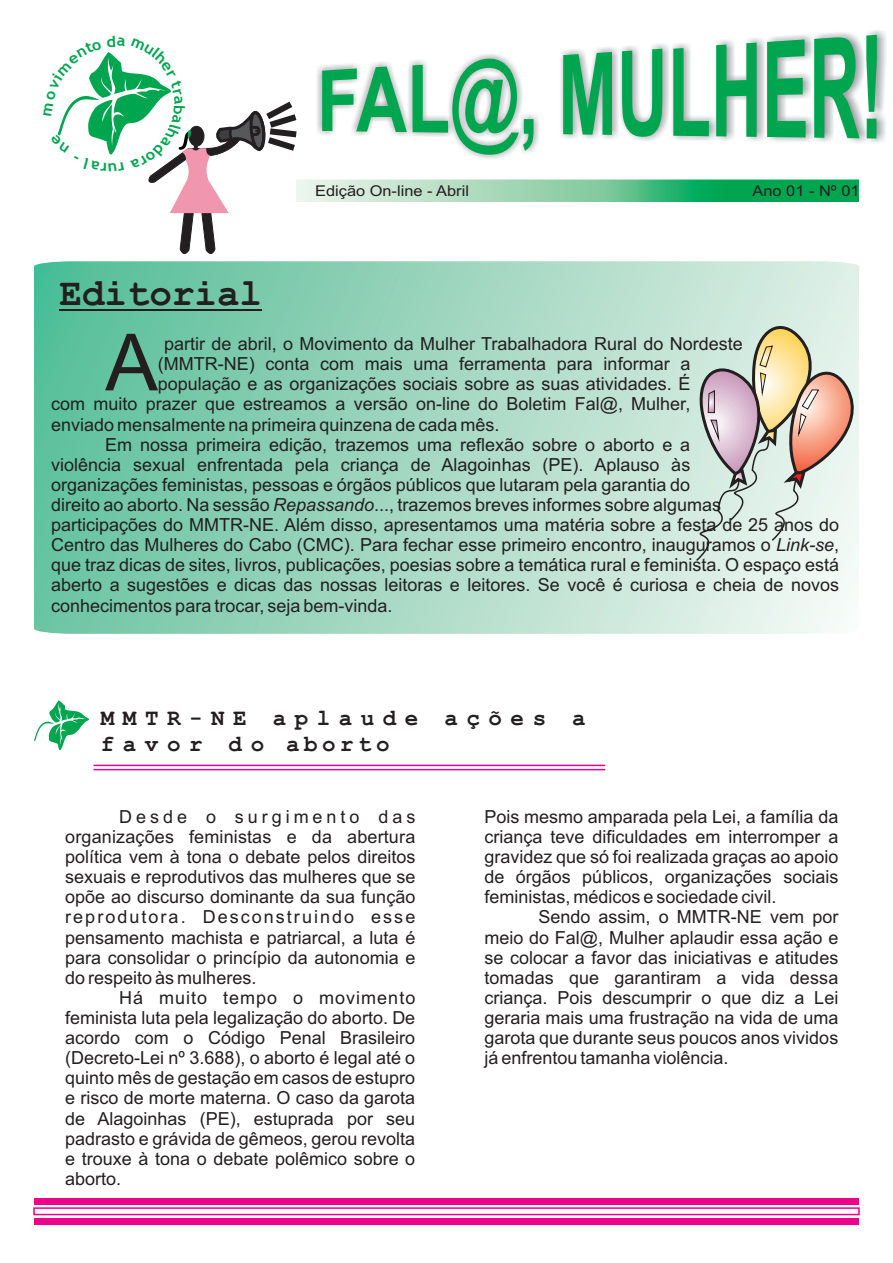
<style>
.page{position:relative;width:893px;height:1263px;background:#fff}
.page>*{position:absolute;margin:0;border:0;box-sizing:border-box;transform-origin:0 0}
.t1{font:78.9px "Arial";color:#231f20}
.t2{font:700 37.5px "Courier New";color:#231f20}
.t3{font:700 22.5px/25.5px "Courier New";letter-spacing:.38em;color:#231f20}
.t4{font:18px/20.1px "Arial";color:#231f20;text-align:justify}
.t5{font:14.85px "Arial";color:#231f20;scale:1.1 1}
.s1{font-style:italic}
</style>
<div class="page">
<svg style="left:34px;top:261px;width:825px;height:373px;background:#9cd6bf"></svg>
<img style="left:317px;top:30px;width:569px;height:129px">
<svg style="left:322px;top:35px;width:555px;height:120px"></svg>
<img style="left:303px;top:179px;width:556px;height:23px">
<hr style="left:60px;top:309px;width:202px;height:1px;background:#231f20">
<svg style="left:34px;top:700px;width:55px;height:50px"></svg>
<div style="left:34px;top:1198px;width:825px;height:6px;background:#ed028c"></div>
<div style="left:33px;top:1207px;width:827px;height:8px;border:2px solid #ed028c"></div>
<div style="left:34px;top:1218px;width:825px;height:7px;background:#ed028c"></div>
<hr style="left:94px;top:769px;width:511px;height:1px;background:#ed028c">
<hr style="left:94px;top:765px;width:511px;height:1px;background:#ed028c">
<svg style="left:685px;top:315px;width:174px;height:247px;background:#d4d5c9"></svg>
<svg style="left:57px;top:52px;width:246px;height:202px"></svg>
<h2 class="t2" style="left:60px;top:282px;width:204px">Editorial</h2>
<p class="t5" style="left:315px;top:185px;width:141px">Edição On-line - Abril</p>
<p class="t5" style="left:752px;top:185px;width:99px">Ano 01 - Nº 01</p>
<h1 class="t1" style="left:105px;top:333px;width:54px">A</h1>
<p class="t4" style="left:164px;top:335px;width:580px">partir de abril, o Movimento da Mulher Trabalhadora Rural do Nordeste</p>
<p class="t4" style="left:158px;top:355px;width:534px">(MMTR-NE) conta com mais uma ferramenta para informar a</p>
<p class="t4" style="left:158px;top:376px;width:534px">população e as organizações sociais sobre as suas atividades. É</p>
<p class="t4" style="left:51px;top:396px;width:641px">com muito prazer que estreamos a versão on-line do Boletim Fal@, Mulher,</p>
<p class="t4" style="left:51px;top:416px;width:450px">enviado mensalmente na primeira quinzena de cada mês.</p>
<p class="t4" style="left:105px;top:436px;width:587px">Em nossa primeira edição, trazemos uma reflexão sobre o aborto e a</p>
<p class="t4" style="left:51px;top:456px;width:641px">violência sexual enfrentada pela criança de Alagoinhas (PE). Aplauso às</p>
<p class="t4" style="left:51px;top:476px;width:641px">organizações feministas, pessoas e órgãos públicos que lutaram pela garantia do</p>
<p class="t4" style="left:51px;top:496px;width:671px">direito ao aborto. Na sessão <span class="s1">Repassando</span>..., trazemos breves informes sobre algumas</p>
<p class="t4" style="left:51px;top:516px;width:789px">participações do MMTR-NE. Além disso, apresentamos uma matéria sobre a festa de 25 anos do</p>
<p class="t4" style="left:51px;top:536px;width:789px">Centro das Mulheres do Cabo (CMC). Para fechar esse primeiro encontro, inauguramos o <span class="s1">Link-se</span>,</p>
<p class="t4" style="left:51px;top:557px;width:789px">que traz dicas de sites, livros, publicações, poesias sobre a temática rural e feminista. O espaço está</p>
<p class="t4" style="left:51px;top:577px;width:789px">aberto a sugestões e dicas das nossas leitoras e leitores. Se você é curiosa e cheia de novos</p>
<p class="t4" style="left:51px;top:597px;width:343px">conhecimentos para trocar, seja bem-vinda.</p>
<p class="t3" style="left:101px;top:707px;width:486px">MMTR-NE aplaude ações a favor do aborto</p>
<p class="t4" style="left:65px;top:808px;width:352px;text-indent:54px">Desde o surgimento das organizações feministas e da abertura política vem à tona o debate pelos direitos sexuais e reprodutivos das mulheres que se opõe ao discurso dominante da sua função reprodutora. Desconstruindo esse pensamento machista e patriarcal, a luta é para consolidar o princípio da autonomia e do respeito às mulheres.</p>
<p class="t4" style="left:65px;top:989px;width:352px;text-indent:54px">Há muito tempo o movimento feminista luta pela legalização do aborto. De acordo com o Código Penal Brasileiro (Decreto-Lei nº 3.688), o aborto é legal até o quinto mês de gestação em casos de estupro e risco de morte materna. O caso da garota de Alagoinhas (PE), estuprada por seu padrasto e grávida de gêmeos, gerou revolta e trouxe à tona o debate polêmico sobre o aborto.</p>
<p class="t4" style="left:484px;top:808px;width:355px">Pois mesmo amparada pela Lei, a família da criança teve dificuldades em interromper a gravidez que só foi realizada graças ao apoio de órgãos públicos, organizações sociais feministas, médicos e sociedade civil.</p>
<p class="t4" style="left:484px;top:909px;width:355px;text-indent:54px">Sendo assim, o MMTR-NE vem por meio do Fal@, Mulher aplaudir essa ação e se colocar a favor das iniciativas e atitudes tomadas que garantiram a vida dessa criança. Pois descumprir o que diz a Lei geraria mais uma frustração na vida de uma garota que durante seus poucos anos vividos já enfrentou tamanha violência.</p>
</div>
